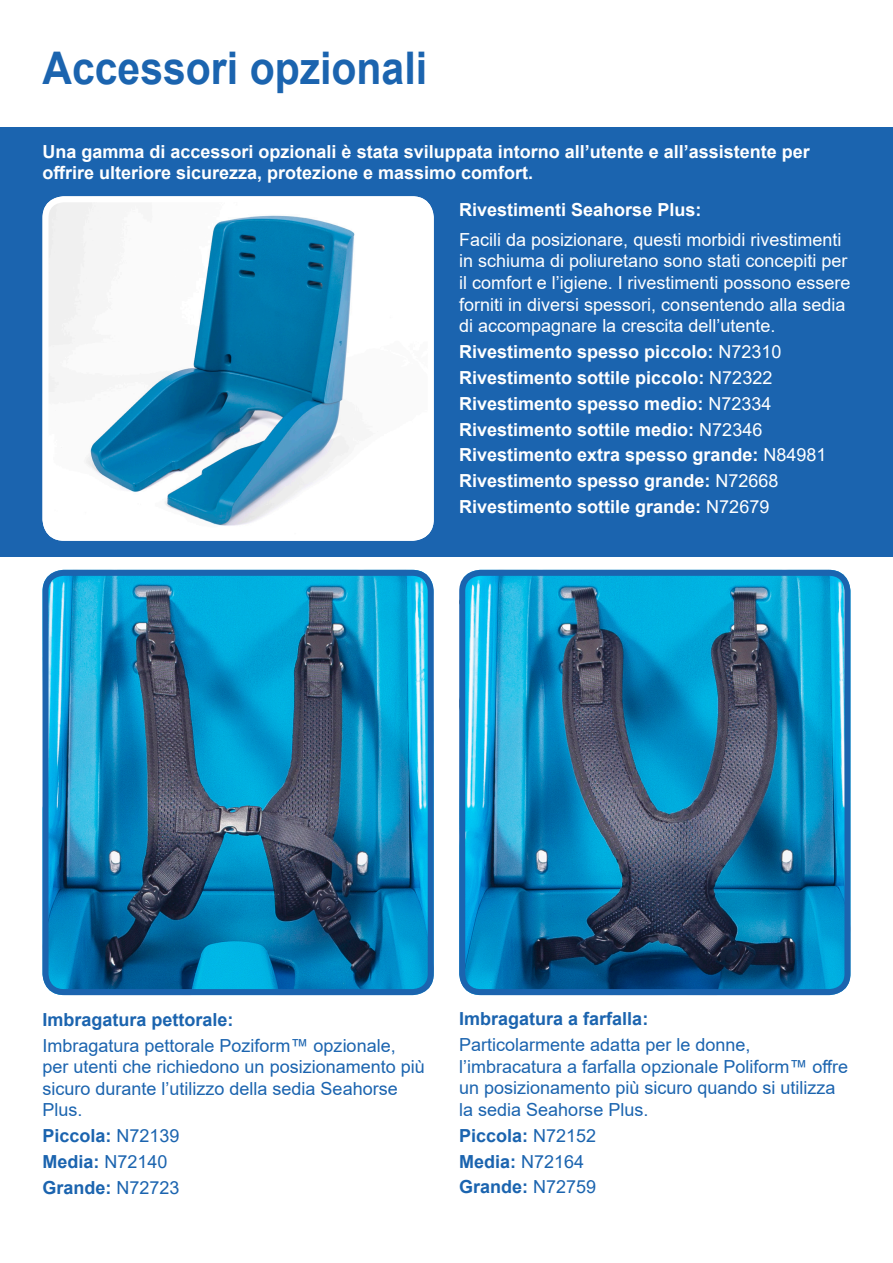
<style>
.page{position:relative;width:893px;height:1263px;background:#fff}
.page>*{position:absolute;margin:0;border:0;box-sizing:border-box;transform-origin:0 0}
.t1{font:700 45px "Arial";color:#1b64af;scale:.91 1}
.t2{font:700 18px/21.6px "Arial";color:#fff}
.t3{font:18px/21.6px "Arial";color:#1b64af}
.t4{font:18px/21.6px "Arial";color:#fff}
.t5{font:700 18px "Arial";color:#1b64af}
.s1{font-weight:400}
</style>
<div class="page">
<hr style="left:892px;top:557px;width:1px;height:706px;background:#1b64af">
<img style="left:43px;top:573px;width:384px;height:422px">
<div style="left:43px;top:570px;width:391px;height:425px;border:6px solid #1b64af;border-radius:18px"></div>
<img style="left:466px;top:570px;width:384px;height:418px">
<div style="left:459px;top:570px;width:391px;height:425px;border:6px solid #1b64af;border-radius:18px"></div>
<div style="left:0;top:128px;width:893px;height:429px;background:#1b64af"></div>
<img style="left:43px;top:203px;width:384px;height:331px">
<div style="left:43px;top:196px;width:391px;height:345px;border:6px solid #fff;border-radius:18px"></div>
<p class="t1" style="left:43px;top:36px;width:424px">Accessori opzionali</p>
<p class="t2" style="left:43px;top:141px;width:769px">Una gamma di accessori opzionali è stata sviluppata intorno all’utente e all’assistente per offrire ulteriore sicurezza, protezione e massimo comfort.</p>
<p class="t2" style="left:459px;top:199px;width:244px">Rivestimenti Seahorse Plus:</p>
<p class="t4" style="left:459px;top:228px;width:393px">Facili da posizionare, questi morbidi rivestimenti in schiuma di poliuretano sono stati concepiti per il comfort e l’igiene. I rivestimenti possono essere forniti in diversi spessori, consentendo alla sedia di accompagnare la crescita dell’utente.</p>
<p class="t2" style="left:459px;top:341px;width:324px">Rivestimento spesso piccolo: <span class="s1">N72310</span></p>
<p class="t2" style="left:459px;top:367px;width:315px">Rivestimento sottile piccolo: <span class="s1">N72322</span></p>
<p class="t2" style="left:459px;top:393px;width:314px">Rivestimento spesso medio: <span class="s1">N72334</span></p>
<p class="t2" style="left:459px;top:419px;width:305px">Rivestimento sottile medio: <span class="s1">N72346</span></p>
<p class="t2" style="left:459px;top:444px;width:369px">Rivestimento extra spesso grande: <span class="s1">N84981</span></p>
<p class="t2" style="left:459px;top:470px;width:321px">Rivestimento spesso grande: <span class="s1">N72668</span></p>
<p class="t2" style="left:459px;top:496px;width:312px">Rivestimento sottile grande: <span class="s1">N72679</span></p>
<p class="t5" style="left:43px;top:1007px;width:193px">Imbragatura pettorale:</p>
<p class="t3" style="left:43px;top:1034px;width:384px">Imbragatura pettorale Poziform™ opzionale, per utenti che richiedono un posizionamento più sicuro durante l’utilizzo della sedia Seahorse Plus.</p>
<p class="t5" style="left:43px;top:1123px;width:139px">Piccola: <span class="s1">N72139</span></p>
<p class="t5" style="left:43px;top:1149px;width:127px">Media: <span class="s1">N72140</span></p>
<p class="t5" style="left:43px;top:1175px;width:139px">Grande: <span class="s1">N72723</span></p>
<p class="t5" style="left:459px;top:1006px;width:191px">Imbragatura a farfalla:</p>
<p class="t3" style="left:459px;top:1034px;width:390px">Particolarmente adatta per le donne, l’imbracatura a farfalla opzionale Poliform™ offre un posizionamento più sicuro quando si utilizza la sedia Seahorse Plus.</p>
<p class="t5" style="left:459px;top:1123px;width:139px">Piccola: <span class="s1">N72152</span></p>
<p class="t5" style="left:459px;top:1148px;width:127px">Media: <span class="s1">N72164</span></p>
<p class="t5" style="left:459px;top:1174px;width:139px">Grande: <span class="s1">N72759</span></p>
</div>
